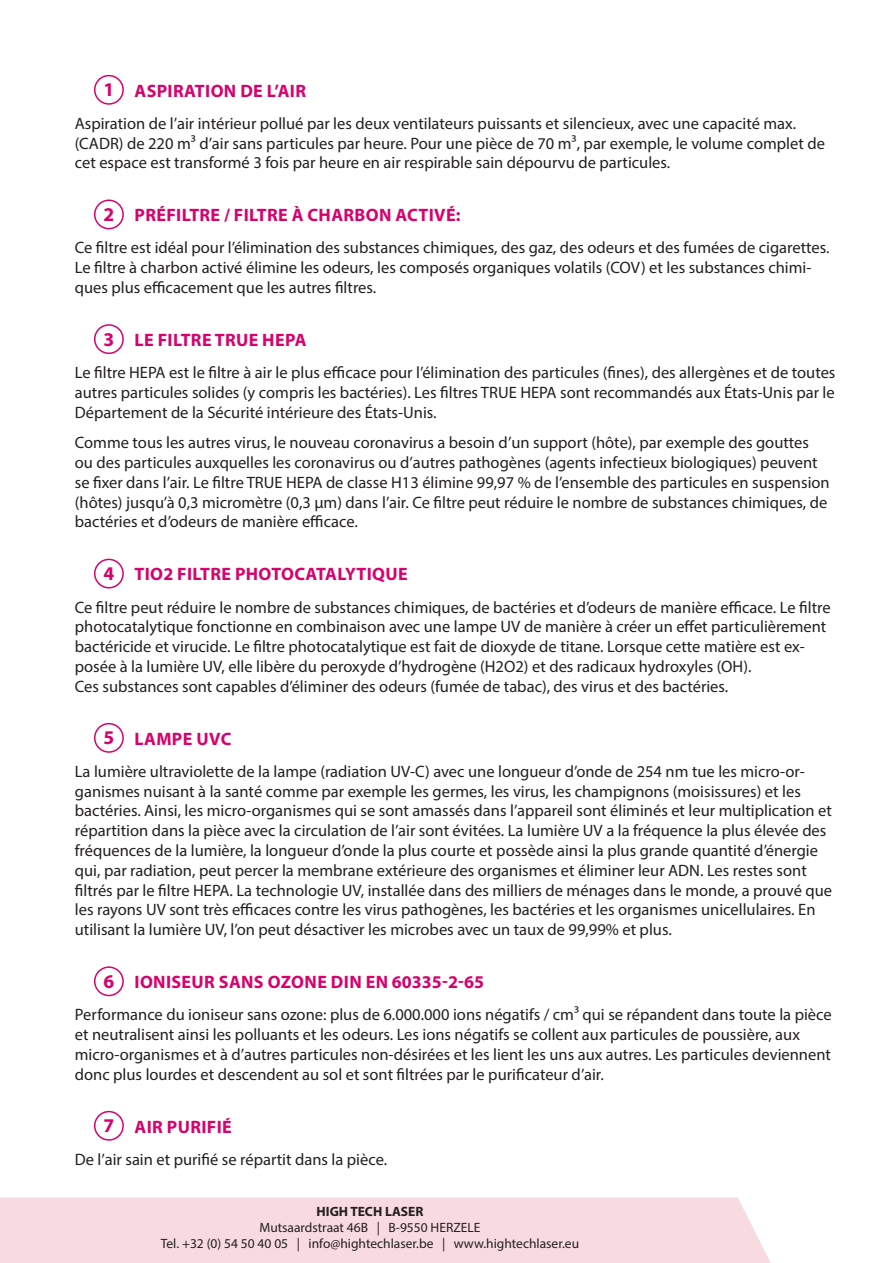
<style>
.page{position:relative;width:893px;height:1263px;background:#fff}
.page>*{position:absolute;margin:0;border:0;box-sizing:border-box;transform-origin:0 0}
.t1{font:700 19.5px "Myriad Pro";color:#d6026d}
.t2{font:700 18px "Myriad Pro";letter-spacing:.02em;color:#d6026d}
.t3{font:16.5px/19.8px "Myriad Pro";color:#231f20}
.t4{font:13.5px "Myriad Pro";color:#231f20}
.t5{font:700 13.5px "Myriad Pro";color:#231f20}
</style>
<div class="page">
<div style="left:0;top:1197px;width:771px;height:66px;background:#f8dbe1"></div>
<div style="left:94px;top:75px;width:30px;height:30px;border:2px solid #d6026d;border-radius:50%"></div>
<div style="left:94px;top:200px;width:30px;height:29px;border:2px solid #d6026d;border-radius:50%"></div>
<div style="left:94px;top:324px;width:30px;height:30px;border:2px solid #d6026d;border-radius:50%"></div>
<div style="left:94px;top:559px;width:30px;height:29px;border:2px solid #d6026d;border-radius:50%"></div>
<div style="left:94px;top:723px;width:30px;height:30px;border:2px solid #d6026d;border-radius:50%"></div>
<div style="left:94px;top:966px;width:30px;height:30px;border:2px solid #d6026d;border-radius:50%"></div>
<div style="left:94px;top:1111px;width:30px;height:30px;border:2px solid #d6026d;border-radius:50%"></div>
<p class="t1" style="left:103px;top:77px;width:12px">1</p>
<p class="t2" style="left:135px;top:79px;width:173px">ASPIRATION DE L’AIR</p>
<p class="t3" style="left:75px;top:113px;width:752px">Aspiration de l’air intérieur pollué par les deux ventilateurs puissants et silencieux, avec une capacité max. (CADR) de 220 m³ d’air sans particules par heure. Pour une pièce de 70 m³, par exemple, le volume complet de cet espace est transformé 3 fois par heure en air respirable sain dépourvu de particules.</p>
<p class="t1" style="left:103px;top:202px;width:12px">2</p>
<p class="t2" style="left:135px;top:203px;width:327px">PRÉFILTRE / FILTRE À CHARBON ACTIVÉ:</p>
<p class="t3" style="left:75px;top:238px;width:756px">Ce filtre est idéal pour l’élimination des substances chimiques, des gaz, des odeurs et des fumées de cigarettes.<br>Le filtre à charbon activé élimine les odeurs, les composés organiques volatils (COV) et les substances chimi&shy;ques plus efficacement que les autres filtres.</p>
<p class="t1" style="left:103px;top:326px;width:12px">3</p>
<p class="t2" style="left:135px;top:328px;width:174px">LE FILTRE TRUE HEPA</p>
<p class="t3" style="left:75px;top:362px;width:762px;text-align:justify">Le filtre HEPA est le filtre à air le plus efficace pour l’élimination des particules (fines), des allergènes et de toutes autres particules solides (y compris les bactéries). Les filtres TRUE HEPA sont recommandés aux États-Unis par le Département de la Sécurité intérieure des États-Unis.</p>
<p class="t3" style="left:75px;top:432px;width:756px">Comme tous les autres virus, le nouveau coronavirus a besoin d’un support (hôte), par exemple des gouttes ou des particules auxquelles les coronavirus ou d’autres pathogènes (agents infectieux biologiques) peuvent se fixer dans l’air. Le filtre TRUE HEPA de classe H13 élimine 99,97 % de l’ensemble des particules en suspension (hôtes) jusqu’à 0,3 micromètre (0,3 µm) dans l’air. Ce filtre peut réduire le nombre de substances chimiques, de bactéries et d’odeurs de manière efficace.</p>
<p class="t1" style="left:103px;top:561px;width:12px">4</p>
<p class="t2" style="left:135px;top:562px;width:275px">TIO2 FILTRE PHOTOCATALYTIQUE</p>
<p class="t3" style="left:75px;top:597px;width:757px">Ce filtre peut réduire le nombre de substances chimiques, de bactéries et d’odeurs de manière efficace. Le filtre photocatalytique fonctionne en combinaison avec une lampe UV de manière à créer un effet particulièrement bactéricide et virucide. Le filtre photocatalytique est fait de dioxyde de titane. Lorsque cette matière est ex&shy;posée à la lumière UV, elle libère du peroxyde d’hydrogène (H2O2) et des radicaux hydroxyles (OH).<br>Ces substances sont capables d’éliminer des odeurs (fumée de tabac), des virus et des bactéries.</p>
<p class="t1" style="left:103px;top:725px;width:12px">5</p>
<p class="t2" style="left:135px;top:727px;width:98px">LAMPE UVC</p>
<p class="t3" style="left:75px;top:761px;width:759px">La lumière ultraviolette de la lampe (radiation UV-C) avec une longueur d’onde de 254 nm tue les micro-or&shy;ganismes nuisant à la santé comme par exemple les germes, les virus, les champignons (moisissures) et les bactéries. Ainsi, les micro-organismes qui se sont amassés dans l’appareil sont éliminés et leur multiplication et répartition dans la pièce avec la circulation de l’air sont évitées. La lumière UV a la fréquence la plus élevée des fréquences de la lumière, la longueur d’onde la plus courte et possède ainsi la plus grande quantité d’énergie qui, par radiation, peut percer la membrane extérieure des organismes et éliminer leur ADN. Les restes sont filtrés par le filtre HEPA. La technologie UV, installée dans des milliers de ménages dans le monde, a prouvé que les rayons UV sont très efficaces contre les virus pathogènes, les bactéries et les organismes unicellulaires. En utilisant la lumière UV, l’on peut désactiver les microbes avec un taux de 99,99% et plus.</p>
<p class="t1" style="left:103px;top:968px;width:12px">6</p>
<p class="t2" style="left:135px;top:970px;width:351px">IONISEUR SANS OZONE DIN EN 60335-2-65</p>
<p class="t3" style="left:75px;top:1004px;width:758px">Performance du ioniseur sans ozone: plus de 6.000.000 ions négatifs / cm³ qui se répandent dans toute la pièce et neutralisent ainsi les polluants et les odeurs. Les ions négatifs se collent aux particules de poussière, aux micro-organismes et à d’autres particules non-désirées et les lient les uns aux autres. Les particules deviennent donc plus lourdes et descendent au sol et sont filtrées par le purificateur d’air.</p>
<p class="t1" style="left:103px;top:1113px;width:12px">7</p>
<p class="t2" style="left:135px;top:1115px;width:99px">AIR PURIFIÉ</p>
<p class="t3" style="left:75px;top:1149px;width:314px">De l’air sain et purifié se répartit dans la pièce.</p>
<p class="t5" style="left:316px;top:1202px;width:108px">HIGH TECH LASER</p>
<p class="t4" style="left:259px;top:1219px;width:222px">Mutsaardstraat 46B | B-9550 HERZELE</p>
<p class="t4" style="left:161px;top:1235px;width:420px">Tel. +32 (0) 54 50 40 05 | info@hightechlaser.be | www.hightechlaser.eu</p>
</div>
